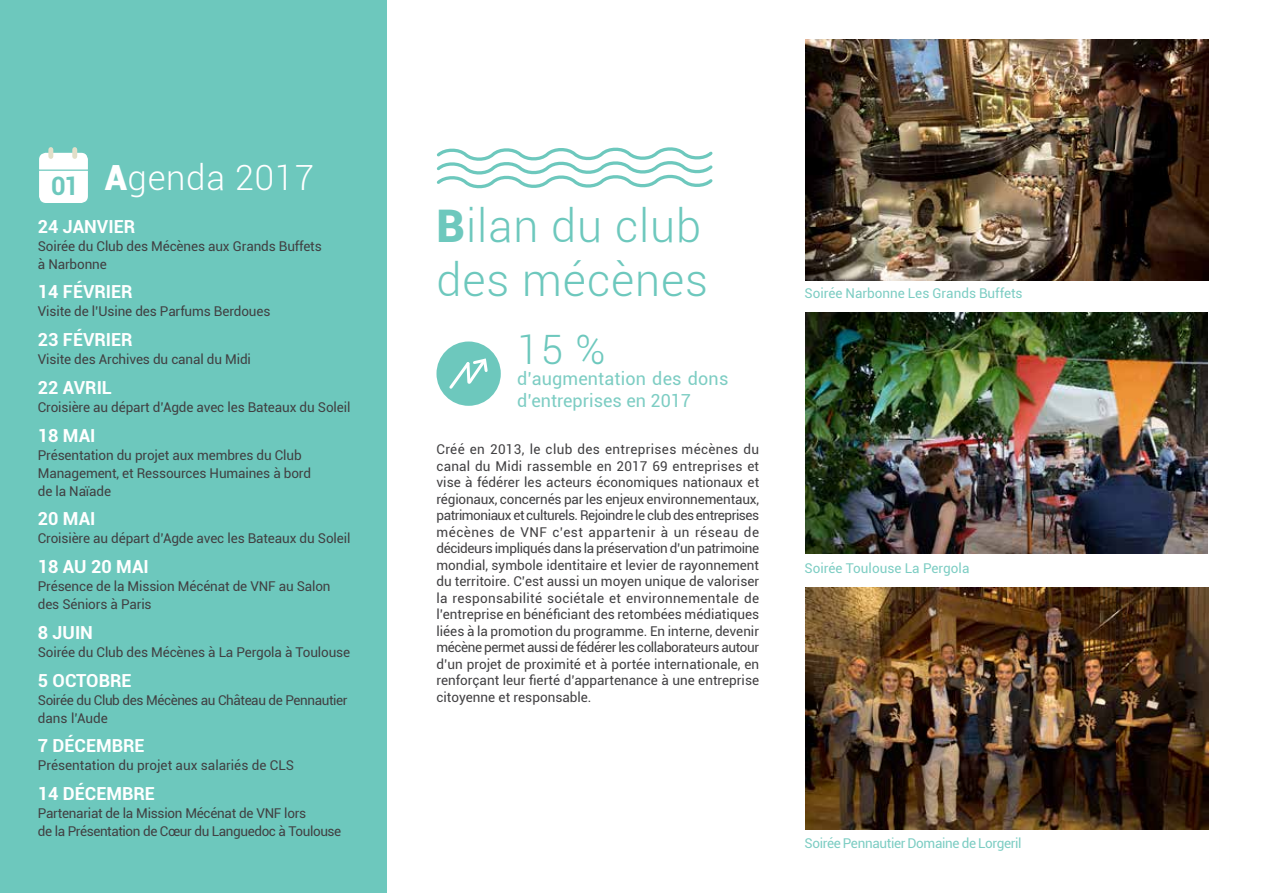
<style>
.page{position:relative;width:1263px;height:893px;background:#fff}
.page>*{position:absolute;margin:0;border:0;box-sizing:border-box;transform-origin:0 0}
.t1{font:300 45px/54px "Roboto";letter-spacing:.02em;color:#6dc8bd}
.t2{font:300 40.5px "Roboto";color:#6dc8bd}
.t3{font:300 34.8px "Roboto";letter-spacing:.02em;color:#fff}
.t4{font:700 18px "Roboto";color:#fff}
.t5{font:18px/22.5px "Roboto";letter-spacing:.01em;color:#7dcdc3}
.t6{font:13.5px/16.5px "Roboto";letter-spacing:-.01em;color:#414042}
.t7{font:13.5px/18px "Roboto";letter-spacing:-.03em;color:#414042}
.t8{font:13.5px "Roboto";color:#7dcdc3}
.t9{font:13.5px "Roboto";letter-spacing:-.025em;color:#7dcdc3}
.s1{font-weight:900}
</style>
<div class="page">
<div style="left:436px;top:341px;width:65px;height:65px;background:#6dc8bd;border-radius:50%"></div>
<svg style="left:449px;top:358px;width:39px;height:31px"></svg>
<img style="left:805px;top:39px;width:404px;height:241px">
<img style="left:805px;top:312px;width:403px;height:242px">
<img style="left:805px;top:588px;width:404px;height:241px">
<svg style="left:436px;top:147px;width:277px;height:42px"></svg>
<div style="left:0;top:0;width:387px;height:893px;background:#6dc8bd"></div>
<div style="left:38px;top:153px;width:51px;height:51px;background:#fff;border-radius:8px"></div>
<div style="left:38px;top:152px;width:51px;height:52px;border:1px solid #6dc8bd;border-radius:8px"></div>
<svg style="left:38px;top:150px;width:51px;height:21px"></svg>
<h3 class="t3" style="left:51px;top:153px;width:264px"><sub>01</sub> <span class="s1">A</span>genda 2017</h3>
<h3 class="t4" style="left:38px;top:214px;width:94px">24 JANVIER</h3>
<p class="t6" style="left:38px;top:236px;width:285px;line-height:18px">Soirée du Club des Mécènes aux Grands Buffets à Narbonne</p>
<h3 class="t4" style="left:38px;top:279px;width:91px">14 FÉVRIER</h3>
<p class="t6" style="left:38px;top:303px;width:234px">Visite de l’Usine des Parfums Berdoues</p>
<h3 class="t4" style="left:38px;top:327px;width:96px">23 FÉVRIER</h3>
<p class="t6" style="left:38px;top:351px;width:215px">Visite des Archives du canal du Midi</p>
<h3 class="t4" style="left:38px;top:375px;width:76px">22 AVRIL</h3>
<p class="t6" style="left:38px;top:398px;width:314px">Croisière au départ d’Agde avec les Bateaux du Soleil</p>
<h3 class="t4" style="left:38px;top:423px;width:59px">18 MAI</h3>
<p class="t6" style="left:38px;top:445px;width:275px;line-height:18px">Présentation du projet aux membres du Club<br>Management, et Ressources Humaines à bord de la Naïade</p>
<h3 class="t4" style="left:38px;top:506px;width:59px">20 MAI</h3>
<p class="t6" style="left:38px;top:530px;width:314px">Croisière au départ d’Agde avec les Bateaux du Soleil</p>
<h3 class="t4" style="left:38px;top:554px;width:112px">18 AU 20 MAI</h3>
<p class="t6" style="left:38px;top:577px;width:294px;line-height:18px">Présence de la Mission Mécénat de VNF au Salon des Séniors à Paris</p>
<h3 class="t4" style="left:38px;top:620px;width:57px">8 JUIN</h3>
<p class="t6" style="left:38px;top:643px;width:314px">Soirée du Club des Mécènes à La Pergola à Toulouse</p>
<h3 class="t4" style="left:38px;top:668px;width:95px">5 OCTOBRE</h3>
<p class="t7" style="left:38px;top:690px;width:311px">Soirée du Club des Mécènes au Château de Pennautier dans l’Aude</p>
<h3 class="t4" style="left:38px;top:733px;width:72px">7 DÉCEMBR</h3>
<h3 class="t4" style="left:135px;top:733px;width:12px">E</h3>
<p class="t6" style="left:38px;top:757px;width:258px">Présentation du projet aux salariés de CLS</p>
<h3 class="t4" style="left:38px;top:781px;width:82px">14 DÉCEMBR</h3>
<h3 class="t4" style="left:145px;top:781px;width:12px">E</h3>
<p class="t7" style="left:38px;top:804px;width:305px">Partenariat de la Mission Mécénat de VNF lors<br>de la Présentation de Cœur du Languedoc à Toulouse</p>
<h1 class="t1" style="left:436px;top:197px;width:273px"><span class="s1">B</span>ilan du club des mécènes</h1>
<h2 class="t2" style="left:517px;top:321px;width:90px">15 %</h2>
<h3 class="t5" style="left:517px;top:366px;width:213px">d’augmentation des dons d’entreprises en 2017</h3>
<p class="t6" style="left:436px;top:441px;width:324px;text-align:justify">Créé en 2013, le club des entreprises mécènes du canal du Midi rassemble en 2017 69 entreprises et vise à fédérer les acteurs économiques nationaux et régionaux, concernés par les enjeux environnementaux, patrimoniaux et culturels. Rejoindre le club des entreprises mécènes de VNF c’est appartenir à un réseau de décideurs impliqués dans la préservation d’un patrimoine mondial, symbole identitaire et levier de rayonnement du territoire. C’est aussi un moyen unique de valoriser la responsabilité sociétale et environnementale de l’entreprise en bénéficiant des retombées médiatiques liées à la promotion du programme. En interne, devenir mécène permet aussi de fédérer les collaborateurs autour d’un projet de proximité et à portée internationale, en renforçant leur fierté d’appartenance à une entreprise citoyenne et responsable.</p>
<p class="t8" style="left:804px;top:284px;width:220px">Soirée Narbonne Les Grands Buffets</p>
<p class="t8" style="left:804px;top:558px;width:166px">Soirée Toulouse La Pergola</p>
<p class="t9" style="left:804px;top:834px;width:219px">Soirée Pennautier Domaine de Lorgeril</p>
</div>
